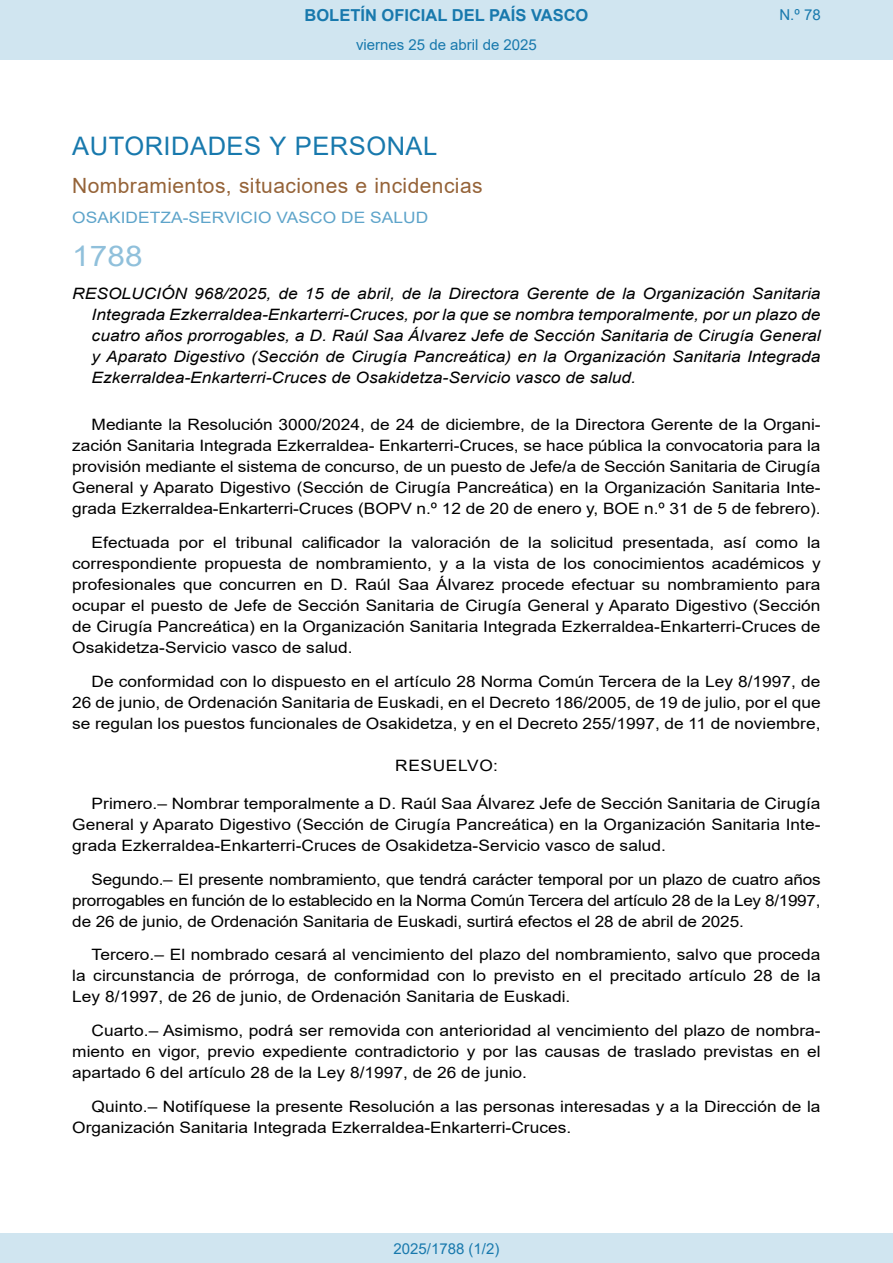
<style>
.page{position:relative;width:893px;height:1263px;background:#fff}
.page>*{position:absolute;margin:0;border:0;box-sizing:border-box;transform-origin:0 0}
.BOPVOrden{font:28.5px "Arial";color:#90c0db;scale:1.11 1}
.BOPVSeccion{font:25.5px "Arial";letter-spacing:.02em;color:#1879ad}
.BOPVSubseccion{font:21px "Arial";letter-spacing:.02em;color:#956338}
.t1{font:700 16.5px "Arial";color:#1879ad}
.BOPVDetalle{font:15.6px/21px "Arial";color:#000;text-align:justify;scale:1.11 1}
.BOPVTitulo{font:italic 15.6px/21px "Arial";color:#000;text-align:justify;scale:1.11 1}
.BOPVDetalle-2{font:15.6px/21px "Arial";color:#000;text-align:justify;scale:1.09 1}
.BOPVOrganismo{font:15.6px "Arial";letter-spacing:.005em;color:#5ea4ca;scale:1.11 1}
.BOPVClave{font:15.6px "Arial";letter-spacing:.035em;color:#000;scale:1.11 1}
.Paginacion_Centro{font:15px "Arial";color:#1879ad}
</style>
<div class="page">
<div style="left:0;top:0;width:893px;height:60px;background:#d0e5f0"></div>
<div style="left:0;top:1233px;width:893px;height:30px;background:#d0e5f0"></div>
<p class="t1" style="left:305px;top:3px;width:285px">BOLETÍN OFICIAL DEL PAÍS VASCO</p>
<p class="Paginacion_Centro" style="left:356px;top:35px;width:182px">viernes 25 de abril de 2025</p>
<p class="Paginacion_Centro" style="left:779px;top:5px;width:43px">N.º 78</p>
<p class="BOPVSeccion" style="left:72px;top:128px;width:366px">AUTORIDADES Y PERSONAL</p>
<p class="BOPVSubseccion" style="left:72px;top:171px;width:412px">Nombramientos, situaciones e incidencias</p>
<p class="BOPVOrganismo" style="left:72px;top:207px;width:322px">OSAKIDETZA-SERVICIO VASCO DE SALUD</p>
<p class="BOPVOrden" style="left:72px;top:236px;width:65px">1788</p>
<p class="BOPVTitulo" style="left:92px;top:284px;width:658px;text-indent:-19px">RESOLUCIÓN 968/2025, de 15 de abril, de la Directora Gerente de la Organización Sanitaria Integrada Ezkerraldea-Enkarterri-Cruces, por la que se nombra temporalmente, por un plazo de cuatro años prorrogables, a D. Raúl Saa Álvarez Jefe de Sección Sanitaria de Cirugía General y Aparato Digestivo (Sección de Cirugía Pancreática) en la Organización Sanitaria Integrada Ezkerraldea-Enkarterri-Cruces de Osakidetza-Servicio vasco de salud.</p>
<p class="BOPVDetalle" style="left:72px;top:414px;width:676px;text-indent:19px">Mediante la Resolución 3000/2024, de 24 de diciembre, de la Directora Gerente de la Organi&shy;zación Sanitaria Integrada Ezkerraldea- Enkarterri-Cruces, se hace pública la convocatoria para la provisión mediante el sistema de concurso, de un puesto de Jefe/a de Sección Sanitaria de Cirugía General y Aparato Digestivo (Sección de Cirugía Pancreática) en la Organización Sanitaria Inte&shy;grada Ezkerraldea-Enkarterri-Cruces (BOPV n.º 12 de 20 de enero y, BOE n.º 31 de 5 de febrero).</p>
<p class="BOPVDetalle" style="left:72px;top:532px;width:676px;text-indent:19px">Efectuada por el tribunal calificador la valoración de la solicitud presentada, así como la correspondiente propuesta de nombramiento, y a la vista de los conocimientos académicos y profesionales que concurren en D. Raúl Saa Álvarez procede efectuar su nombramiento para ocupar el puesto de Jefe de Sección Sanitaria de Cirugía General y Aparato Digestivo (Sección de Cirugía Pancreática) en la Organización Sanitaria Integrada Ezkerraldea-Enkarterri-Cruces de Osakidetza-Servicio vasco de salud.</p>
<p class="BOPVDetalle" style="left:72px;top:670px;width:676px;text-indent:19px">De conformidad con lo dispuesto en el artículo 28 Norma Común Tercera de la Ley 8/1997, de 26 de junio, de Ordenación Sanitaria de Euskadi, en el Decreto 186/2005, de 19 de julio, por el que se regulan los puestos funcionales de Osakidetza, y en el Decreto 255/1997, de 11 de noviembre,</p>
<p class="BOPVClave" style="left:395px;top:754px;width:94px">RESUELVO:</p>
<p class="BOPVDetalle" style="left:72px;top:793px;width:676px;text-indent:19px">Primero.– Nombrar temporalmente a D. Raúl Saa Álvarez Jefe de Sección Sanitaria de Cirugía General y Aparato Digestivo (Sección de Cirugía Pancreática) en la Organización Sanitaria Inte&shy;grada Ezkerraldea-Enkarterri-Cruces de Osakidetza-Servicio vasco de salud.</p>
<p class="BOPVDetalle-2" style="left:72px;top:868px;width:688px;text-indent:19px">Segundo.– El presente nombramiento, que tendrá carácter temporal por un plazo de cuatro años prorrogables en función de lo establecido en la Norma Común Tercera del artículo 28 de la Ley 8/1997, de 26 de junio, de Ordenación Sanitaria de Euskadi, surtirá efectos el 28 de abril de 2025.</p>
<p class="BOPVDetalle" style="left:72px;top:944px;width:676px;text-indent:19px">Tercero.– El nombrado cesará al vencimiento del plazo del nombramiento, salvo que proceda la circunstancia de prórroga, de conformidad con lo previsto en el precitado artículo 28 de la Ley 8/1997, de 26 de junio, de Ordenación Sanitaria de Euskadi.</p>
<p class="BOPVDetalle" style="left:72px;top:1020px;width:676px;text-indent:19px">Cuarto.– Asimismo, podrá ser removida con anterioridad al vencimiento del plazo de nombra&shy;miento en vigor, previo expediente contradictorio y por las causas de traslado previstas en el apartado 6 del artículo 28 de la Ley 8/1997, de 26 de junio.</p>
<p class="BOPVDetalle" style="left:72px;top:1096px;width:676px;text-indent:19px">Quinto.– Notifíquese la presente Resolución a las personas interesadas y a la Dirección de la<br>Organización Sanitaria Integrada Ezkerraldea-Enkarterri-Cruces.</p>
<p class="Paginacion_Centro" style="left:393px;top:1238px;width:107px">2025/1788 (1/2)</p>
</div>
